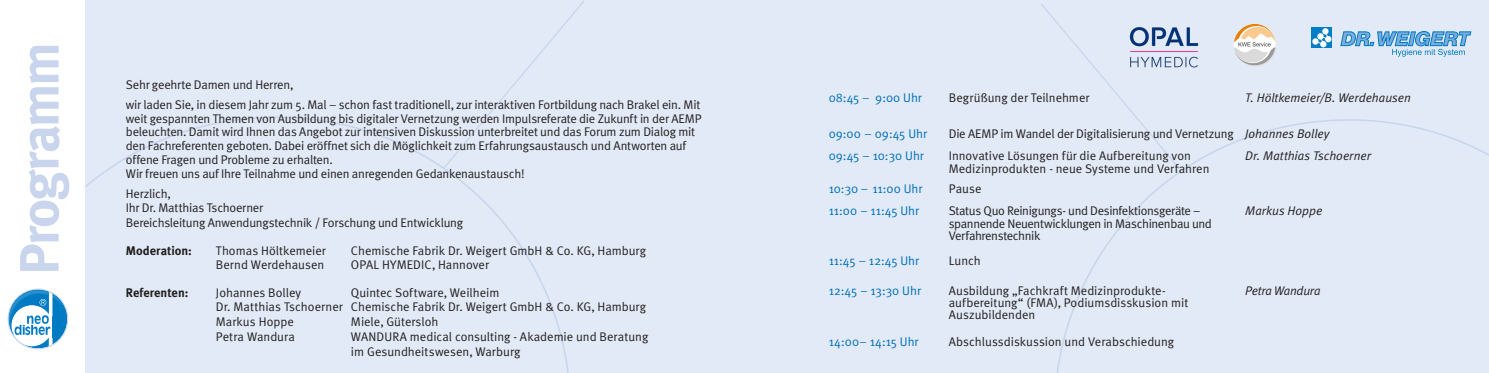
<style>
.page{position:relative;width:1489px;height:373px;background:#fff}
.page>*{position:absolute;margin:0;border:0;box-sizing:border-box;transform-origin:0 0}
.fett_Text{font:55.25px "Meta Bold CE";letter-spacing:-.045em;color:#c8d5ed}
.t1{font:12.5px/13.8px "Meta Normal CE";letter-spacing:-.01em;color:#231f20}
.t2{font:12.5px "Meta Normal CE";color:#006fb9}
.t3{font:12.5px "Meta Normal CE";letter-spacing:-.03em;color:#231f20}
.t4{font:italic 12.5px "Meta Normal LF";color:#231f20}
.t5{font:italic 12.5px "Meta Normal";color:#231f20}
.t6{font:12.5px "Meta Bold CE";letter-spacing:.005em;color:#231f20}
.t7{font:12.5px "Meta Normal CE";letter-spacing:-.035em;color:#231f20}
.t8{font:italic 12.5px "Meta Normal LF";letter-spacing:-.02em;color:#231f20}
.s1{font-family:"Meta Normal LF"}
.s2{font-family:"Meta Normal LF";font-style:italic}
</style>
<div class="page">
<div style="left:86px;top:0;width:1402px;height:372px;background:#e1eaf6"></div>
<svg style="left:1057px;top:119px;width:431px;height:253px"></svg>
<svg style="left:1041px;top:3px;width:141px;height:169px"></svg>
<svg style="left:86px;top:116px;width:483px;height:256px"></svg>
<svg style="left:442px;top:1px;width:142px;height:168px"></svg>
<svg style="left:8px;top:290px;width:60px;height:58px"></svg>
<div style="left:8px;top:288px;width:60px;height:60px;border:1px solid #c8d5ed;border-radius:50%"></div>
<div style="left:1311px;top:27px;width:20px;height:21px;background:#007ec5"></div>
<svg style="left:1312px;top:28px;width:19px;height:19px"></svg>
<svg style="left:1340px;top:31px;width:130px;height:26px"></svg>
<img style="left:1233px;top:24px;width:43px;height:42px;border-radius:21px">
<img style="left:1122px;top:17px;width:77px;height:57px">
<p class="fett_Text" style="left:4px;top:274px;width:234px;rotate:-90deg">Programm</p>
<p class="t1" style="left:126px;top:77px;width:169px">Sehr geehrte Damen und Herren,</p>
<p class="t1" style="left:126px;top:97px;width:577px">wir laden Sie, in diesem Jahr zum 5. Mal – schon fast traditionell, zur interaktiven Fortbildung nach Brakel ein. Mit weit gespannten Themen von Ausbildung bis digitaler Vernetzung werden Impulsreferate die Zukunft in der AEMP beleuchten. Damit wird Ihnen das Angebot zur intensiven Diskussion unterbreitet und das Forum zum Dialog mit den Fachreferenten geboten. Dabei eröffnet sich die Möglichkeit zum Erfahrungsaustausch und Antworten auf offene Fragen und Probleme zu erhalten.</p>
<p class="t1" style="left:126px;top:166px;width:400px">Wir freuen uns auf Ihre Teilnahme und einen anregenden Gedankenaustausch!</p>
<p class="t1" style="left:126px;top:186px;width:46px">Herzlich,</p>
<p class="t1" style="left:126px;top:200px;width:139px">Ihr Dr. Matthias Tschoerner</p>
<p class="t1" style="left:126px;top:215px;width:339px">Bereichsleitung Anwendungstechnik / Forschung und Entwicklung</p>
<p class="t6" style="left:126px;top:243px;width:68px">Moderation:</p>
<p class="t1" style="left:216px;top:244px;width:111px">Thomas Höltkemeier</p>
<p class="t1" style="left:351px;top:244px;width:297px">Chemische Fabrik Dr. Weigert GmbH &amp; Co. KG, Hamburg</p>
<p class="t1" style="left:216px;top:257px;width:110px">Bernd Werdehausen</p>
<p class="t1" style="left:351px;top:257px;width:139px">OPAL HYMEDIC, Hannover</p>
<p class="t6" style="left:126px;top:284px;width:64px">Referenten:</p>
<p class="t1" style="left:216px;top:285px;width:87px">Johannes Bolley</p>
<p class="t1" style="left:351px;top:285px;width:150px">Quintec Software, Weilheim</p>
<p class="t1" style="left:216px;top:299px;width:432px">Dr. Matthias Tschoerner Chemische Fabrik Dr. Weigert GmbH &amp; Co. KG, Hamburg</p>
<p class="t1" style="left:216px;top:314px;width:79px">Markus Hoppe</p>
<p class="t1" style="left:351px;top:314px;width:89px">Miele, Gütersloh</p>
<p class="t1" style="left:216px;top:329px;width:80px">Petra Wandura</p>
<p class="t1" style="left:351px;top:328px;width:299px;line-height:15px">WANDURA medical consulting - Akademie und Beratung im Gesundheitswesen, Warburg</p>
<p class="t2" style="left:828px;top:90px;width:95px">08:45 – 9:00 Uhr</p>
<p class="t1" style="left:948px;top:91px;width:142px">Begrüßung der Teilnehmer</p>
<p class="t5" style="left:1244px;top:90px;width:167px">T. Höltkemeier/<span class="s1">B. Werdehausen</span></p>
<p class="t2" style="left:828px;top:125px;width:100px">09:00 – 09:45 Uhr</p>
<p class="t1" style="left:948px;top:126px;width:382px">Die AEMP im Wandel der Digitalisierung und Vernetzung <span class="s2">Johannes Bolley</span></p>
<p class="t2" style="left:828px;top:148px;width:97px">09:45 – 10:30 Uhr</p>
<p class="t1" style="left:948px;top:149px;width:244px">Innovative Lösungen für die Aufbereitung von</p>
<p class="t4" style="left:1244px;top:148px;width:127px">Dr. Matthias Tschoerner</p>
<p class="t1" style="left:948px;top:161px;width:262px">Medizinprodukten - neue Systeme und Verfahren</p>
<p class="t2" style="left:828px;top:180px;width:95px">10:30 – 11:00 Uhr</p>
<p class="t1" style="left:948px;top:181px;width:34px">Pause</p>
<p class="t2" style="left:828px;top:203px;width:92px">11:00 – 11:45 Uhr</p>
<p class="t3" style="left:948px;top:203px;width:253px">Status Quo Reinigungs- und Desinfektionsgeräte –</p>
<p class="t4" style="left:1244px;top:203px;width:79px">Markus Hoppe</p>
<p class="t3" style="left:948px;top:215px;width:265px">spannende Neuentwicklungen in Maschinenbau und</p>
<p class="t7" style="left:948px;top:228px;width:93px">Verfahrenstechnik</p>
<p class="t2" style="left:828px;top:253px;width:92px">11:45 – 12:45 Uhr</p>
<p class="t1" style="left:948px;top:254px;width:34px">Lunch</p>
<p class="t2" style="left:828px;top:283px;width:94px">12:45 – 13:30 Uhr</p>
<p class="t1" style="left:948px;top:284px;width:218px">Ausbildung <span class="s1">„</span>Fachkraft Medizinprodukte-</p>
<p class="t8" style="left:1244px;top:283px;width:77px">Petra Wandura</p>
<p class="t1" style="left:948px;top:296px;width:241px;line-height:12.5px">aufbereitung<span class="s1">“</span> (FMA), Podiumsdisskusion mit<br>Auszubildenden</p>
<p class="t2" style="left:828px;top:333px;width:91px">14:00– 14:15 Uhr</p>
<p class="t1" style="left:948px;top:334px;width:227px">Abschlussdiskussion und Verabschiedung</p>
</div>
